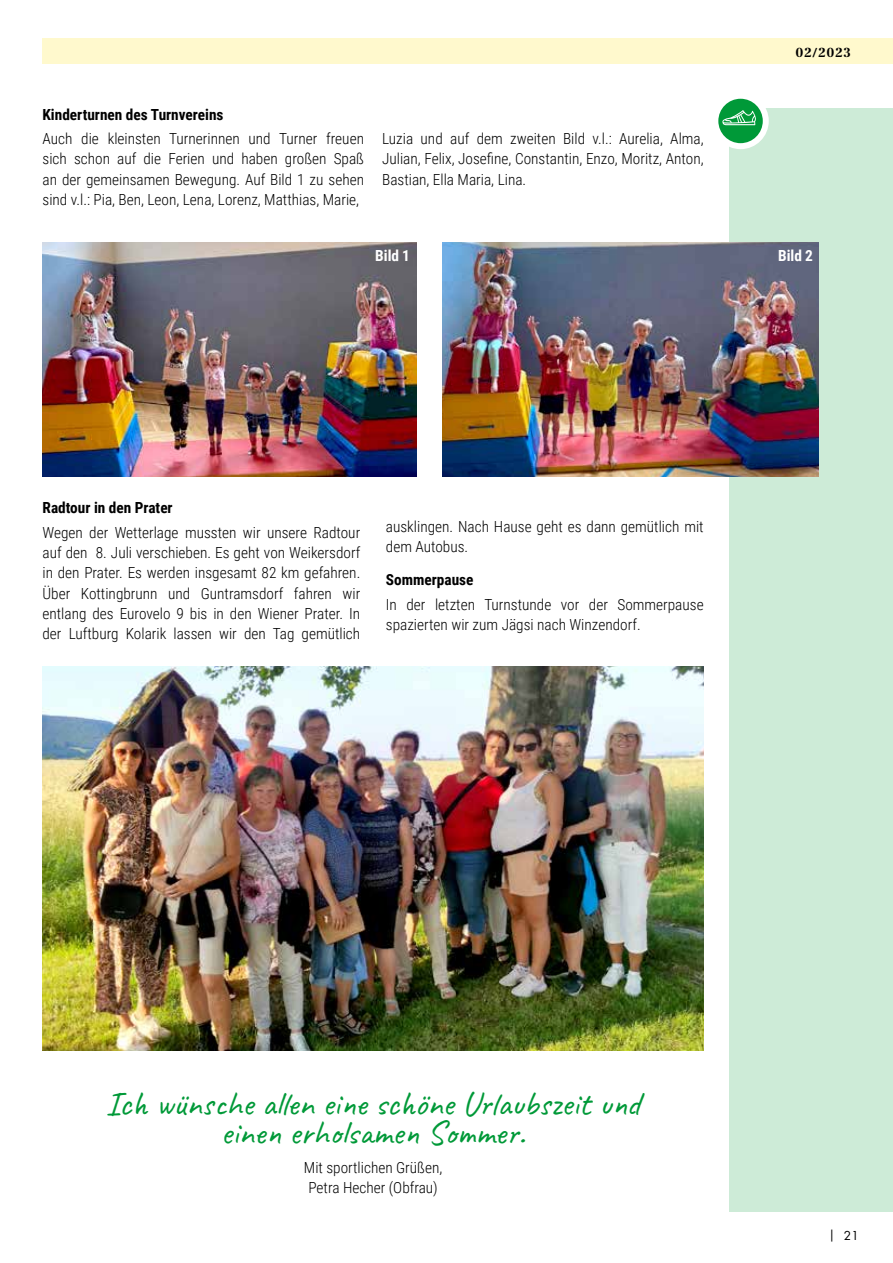
<style>
.page{position:relative;width:893px;height:1263px;background:#fff}
.page>*{position:absolute;margin:0;border:0;box-sizing:border-box;transform-origin:0 0}
.t1{font:34.5px/28.5px "Caveat";color:#009938;text-align:center}
.t2{font:300 15.3px/20.2px "Roboto Condensed";color:#000;text-align:justify}
.t3{font:700 15.3px "Roboto Condensed";color:#000}
.t4{font:700 15.3px "Roboto Condensed";color:#fff}
.t5{font:700 13.5px "Frank Ruhl Libre";letter-spacing:.05em;color:#000}
.t6{font:12px "Futura Std";color:#000}
</style>
<div class="page">
<div style="left:43px;top:38px;width:850px;height:26px;background:#fff9cd"></div>
<div style="left:729px;top:108px;width:164px;height:1104px;background:#cdebd7"></div>
<div style="left:712px;top:93px;width:57px;height:56px;background:#fff;border-radius:50%"></div>
<div style="left:718px;top:99px;width:45px;height:44px;background:#009938;border-radius:50%"></div>
<img style="left:43px;top:666px;width:661px;height:384px">
<img style="left:43px;top:242px;width:374px;height:234px">
<img style="left:442px;top:242px;width:377px;height:234px">
<svg style="left:722px;top:110px;width:34px;height:15px"></svg>
<p class="t3" style="left:43px;top:103px;width:182px">Kinderturnen des Turnvereins</p>
<p class="t2" style="left:43px;top:128px;width:323px">Auch die kleinsten Turnerinnen und Turner freuen sich schon auf die Ferien und haben großen Spaß an der gemeinsamen Bewegung. Auf Bild 1 zu sehen sind v.l.: Pia, Ben, Leon, Lena, Lorenz, Matthias, Marie,</p>
<p class="t2" style="left:382px;top:128px;width:323px">Luzia und auf dem zweiten Bild v.l.: Aurelia, Alma, Julian, Felix, Josefine, Constantin, Enzo, Moritz, Anton, Bastian, Ella Maria, Lina.</p>
<p class="t5" style="left:795px;top:44px;width:57px">02/2023</p>
<p class="t4" style="left:375px;top:245px;width:36px">Bild 1</p>
<p class="t4" style="left:778px;top:245px;width:36px">Bild 2</p>
<p class="t3" style="left:43px;top:497px;width:132px">Radtour in den Prater</p>
<p class="t2" style="left:43px;top:522px;width:319px">Wegen der Wetterlage mussten wir unsere Radtour auf den 8. Juli verschieben. Es geht von Weikersdorf in den Prater. Es werden insgesamt 82 km gefahren.<br>Über Kottingbrunn und Guntramsdorf fahren wir entlang des Eurovelo 9 bis in den Wiener Prater. In der Luftburg Kolarik lassen wir den Tag gemütlich</p>
<p class="t2" style="left:386px;top:516px;width:319px">ausklingen. Nach Hause geht es dann gemütlich mit dem Autobus.</p>
<p class="t3" style="left:386px;top:569px;width:89px">Sommerpause</p>
<p class="t2" style="left:386px;top:594px;width:319px">In der letzten Turnstunde vor der Sommerpause spazierten wir zum Jägsi nach Winzendorf.</p>
<h1 class="t1" style="left:106px;top:1090px;width:536px">Ich wünsche allen eine schöne Urlaubszeit und einen erholsamen Sommer.</h1>
<p class="t2" style="left:304px;top:1156px;width:140px;text-align:center">Mit sportlichen Grüßen,<br>Petra Hecher (Obfrau)</p>
<p class="t6" style="left:828px;top:1228px;width:32px">| 21</p>
</div>
